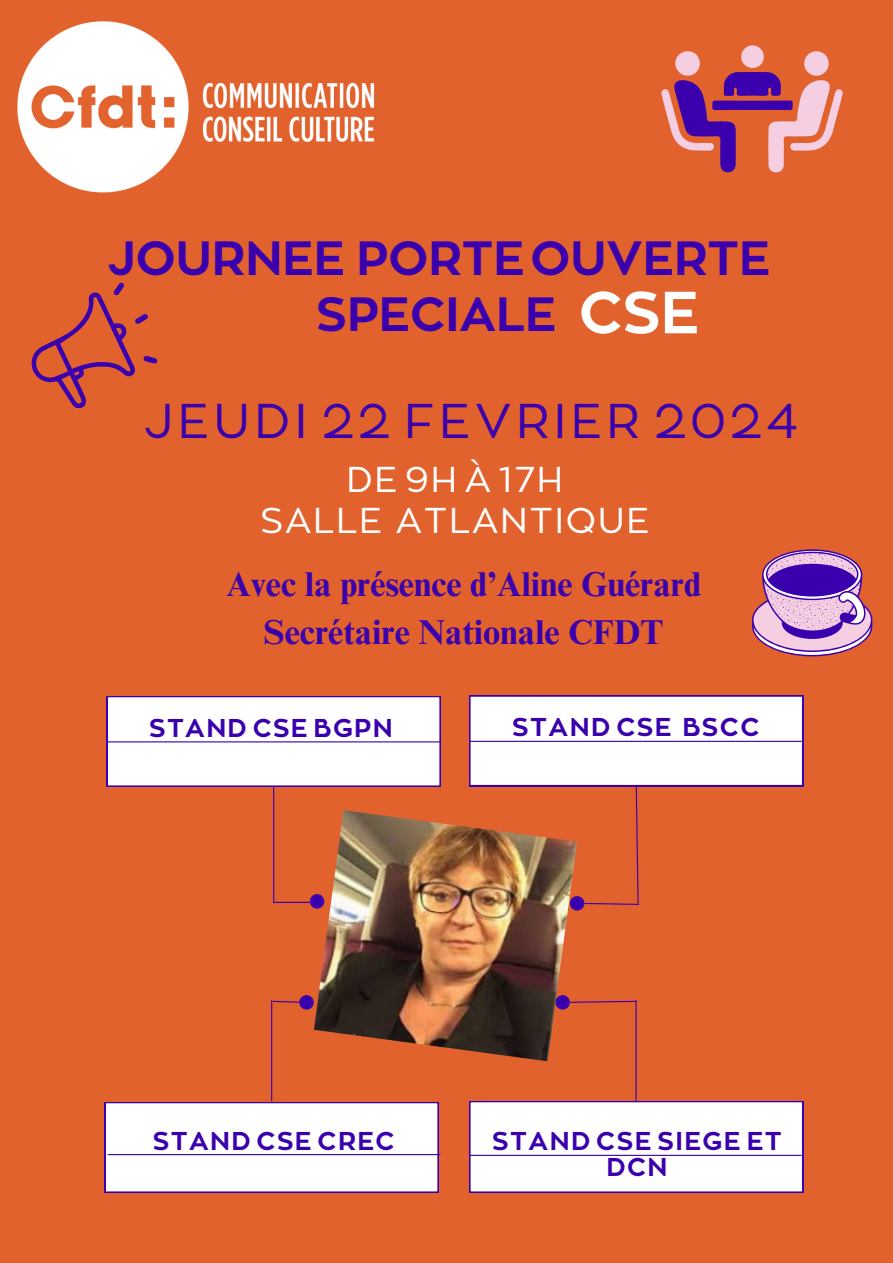
<style>
.page{position:relative;width:893px;height:1263px;background:#e2622e}
.page>*{position:absolute;margin:0;border:0;box-sizing:border-box;transform-origin:0 0}
.t1{font:58.95px "RTL Corporative Bold";color:#fff}
.t2{font:48.45px "RTL Corporative Regular";letter-spacing:.095em;color:#3b00ad}
.t3{font:47.7px/56.2px "RTL Corporative Bold";color:#3b00ad;text-align:center}
.t4{font:35.7px/40.5px "RTL Corporative Regular";letter-spacing:.05em;color:#fff;text-align:center}
.t5{font:700 34.5px/47.8px "Times NRMT Pro";color:#3b00ad;text-align:center}
.t6{font:25.58px/26px "RTL Corporative Bold";letter-spacing:.055em;color:#3b00ad;text-align:center}
</style>
<div class="page">
<div style="left:469px;top:1101px;width:334px;height:91px;background:#fff"></div>
<svg style="left:752px;top:549px;width:120px;height:107px"></svg>
<div style="left:107px;top:696px;width:333px;height:90px;background:#fff"></div>
<hr style="left:273px;top:786px;width:1px;height:117px;background:#3b00ad">
<hr style="left:635px;top:1000px;width:1px;height:101px;background:#3b00ad">
<hr style="left:271px;top:1000px;width:1px;height:101px;background:#3b00ad">
<hr style="left:274px;top:902px;width:38px;height:1px;background:#3b00ad">
<svg style="left:469px;top:696px;width:334px;height:209px"></svg>
<svg style="left:577px;top:1000px;width:60px;height:3px"></svg>
<svg style="left:271px;top:1000px;width:28px;height:3px"></svg>
<div style="left:310px;top:894px;width:14px;height:14px;background:#3b00ad;border-radius:50%"></div>
<div style="left:299px;top:995px;width:15px;height:14px;background:#3b00ad;border-radius:50%"></div>
<div style="left:570px;top:896px;width:14px;height:14px;background:#3b00ad;border-radius:50%"></div>
<hr style="left:107px;top:741px;width:334px;height:1px;background:#3b00ad">
<hr style="left:469px;top:741px;width:332px;height:1px;background:#3b00ad">
<div style="left:105px;top:1102px;width:333px;height:90px;background:#fff"></div>
<hr style="left:108px;top:1154px;width:332px;height:1px;background:#3b00ad">
<hr style="left:469px;top:1155px;width:332px;height:1px;background:#3b00ad">
<img style="left:314px;top:810px;width:263px;height:251px">
<img style="left:17px;top:21px;width:358px;height:172px">
<svg style="left:31px;top:283px;width:126px;height:125px"></svg>
<svg style="left:661px;top:72px;width:182px;height:100px"></svg>
<div style="left:804px;top:51px;width:24px;height:25px;background:#f6cee2;border-radius:50%"></div>
<div style="left:675px;top:51px;width:25px;height:25px;background:#f6cee2;border-radius:50%"></div>
<div style="left:741px;top:45px;width:23px;height:23px;background:#f6cee2;border-radius:50%"></div>
<p class="t3" style="left:108px;top:227px;width:663px">JOURNEE PORTEOUVERTE<br>SPECIALE</p>
<h2 class="t1" style="left:579px;top:273px;width:122px">CSE</h2>
<h5 class="t2" style="left:145px;top:388px;width:655px">JEUDI 22 FEVRIER 2024</h5>
<p class="t4" style="left:260px;top:457px;width:390px">DE 9H À 17H<br>SALLE ATLANTIQUE</p>
<p class="t5" style="left:226px;top:564px;width:477px">Avec la présence d’Aline Guérard<br>Secrétaire Nationale CFDT</p>
<p class="t6" style="left:149px;top:713px;width:245px">STAND CSE BGPN</p>
<h1 class="t6" style="left:512px;top:712px;width:249px">STAND CSE BSCC</h1>
<h3 class="t6" style="left:153px;top:1125px;width:243px">STAND CSE CREC</h3>
<h4 class="t6" style="left:492px;top:1126px;width:291px">STAND CSE SIEGE ET<br>DCN</h4>
</div>
